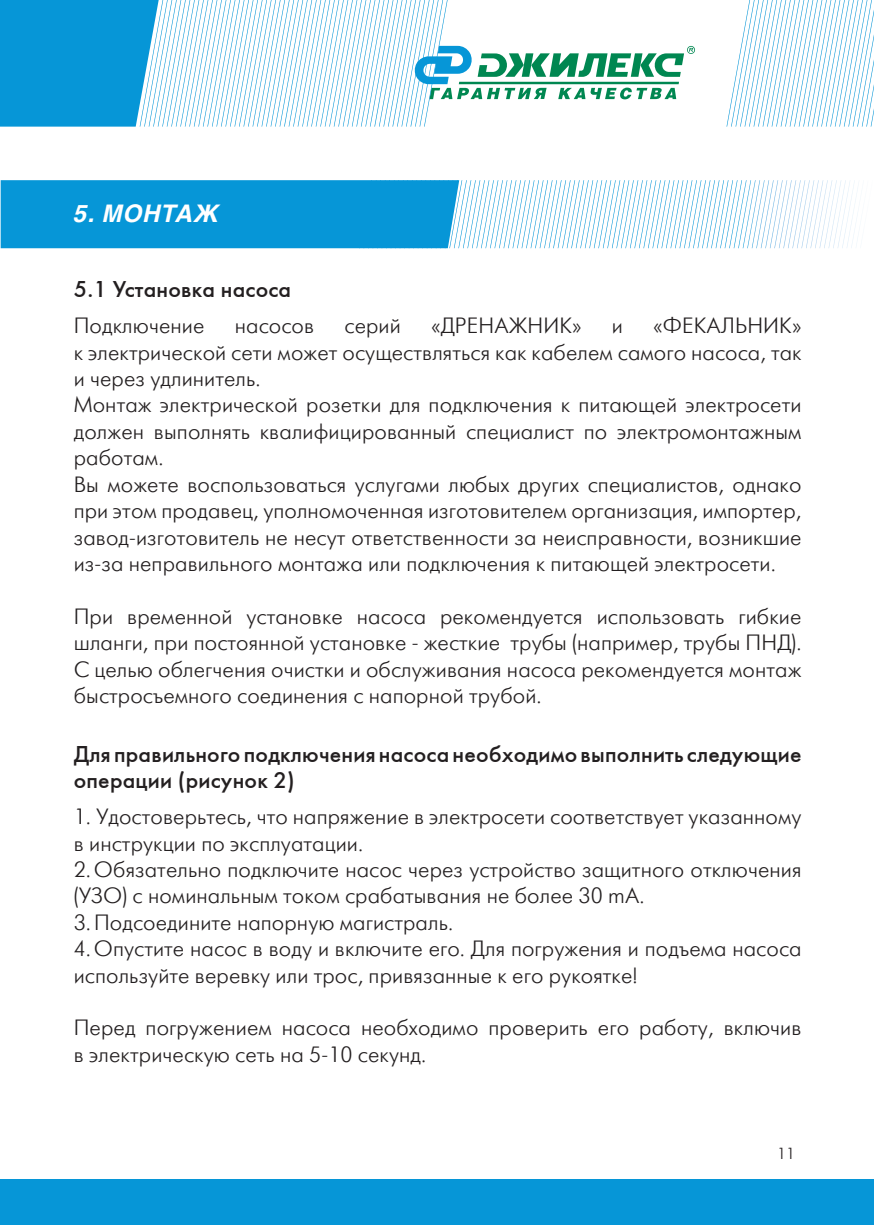
<style>
.page{position:relative;width:874px;height:1225px;background:#fff}
.page>*{position:absolute;margin:0;border:0;box-sizing:border-box;transform-origin:0 0}
.t1{font:italic 700 24px "Helios";letter-spacing:.03em;color:#fff}
.t2{font:22.8px/26.4px "Futuris C";letter-spacing:.01em;color:#231f20}
.t3{font:22px/26.4px "Futuris Light C";letter-spacing:.005em;color:#231f20}
.t4{font:16px "Futuris Light C";color:#231f20}
</style>
<div class="page">
<svg style="left:0;top:0;width:694px;height:127px"></svg>
<svg style="left:726px;top:0;width:147px;height:127px"></svg>
<div style="left:0;top:1179px;width:873px;height:46px;background:#0696d7"></div>
<div style="left:1px;top:180px;width:458px;height:68px;background:#0696d7"></div>
<svg style="left:503px;top:180px;width:355px;height:68px"></svg>
<p class="t1" style="left:74px;top:199px;width:147px">5. МОНТАЖ</p>
<p class="t2" style="left:74px;top:276px;width:219px">5.1 Установка насоса</p>
<p class="t3" style="left:74px;top:313px;width:132px">Подключение</p>
<p class="t3" style="left:235px;top:313px;width:81px">насосов</p>
<p class="t3" style="left:344px;top:313px;width:58px">серий</p>
<p class="t3" style="left:431px;top:313px;width:152px">«ДРЕНАЖНИК»</p>
<p class="t3" style="left:611px;top:313px;width:13px">и</p>
<p class="t3" style="left:74px;top:313px;width:729px;text-indent:579px">«ФЕКАЛЬНИК» к электрической сети может осуществляться как кабелем самого насоса, так и через удлинитель.<br>Монтаж электрической розетки для подключения к питающей электросети должен выполнять квалифицированный специалист по электромонтажным работам.<br>Вы можете воспользоваться услугами любых других специалистов, однако при этом продавец, уполномоченная изготовителем организация, импортер, завод-изготовитель не несут ответственности за неисправности, возникшие из-за неправильного монтажа или подключения к питающей электросети.</p>
<p class="t3" style="left:74px;top:603px;width:729px;text-align:justify">При временной установке насоса рекомендуется использовать гибкие шланги, при постоянной установке - жесткие трубы (например, трубы ПНД).<br>С целью облегчения очистки и обслуживания насоса рекомендуется монтаж быстросъемного соединения с напорной трубой.</p>
<p class="t2" style="left:74px;top:740px;width:728px">Для правильного подключения насоса необходимо выполнить следующие операции (рисунок 2)</p>
<p class="t3" style="left:74px;top:804px;width:729px">1. Удостоверьтесь, что напряжение в электросети соответствует указанному в инструкции по эксплуатации.<br>2.Обязательно подключите насос через устройство защитного отключения (УЗО) с номинальным током срабатывания не более 30 mА.<br>3.Подсоедините напорную магистраль.<br>4.Опустите насос в воду и включите его. Для погружения и подъема насоса используйте веревку или трос, привязанные к его рукоятке!</p>
<p class="t3" style="left:74px;top:1015px;width:729px">Перед погружением насоса необходимо проверить его работу, включив в электрическую сеть на 5-10 секунд.</p>
<p class="t4" style="left:776px;top:1145px;width:19px">11</p>
</div>
